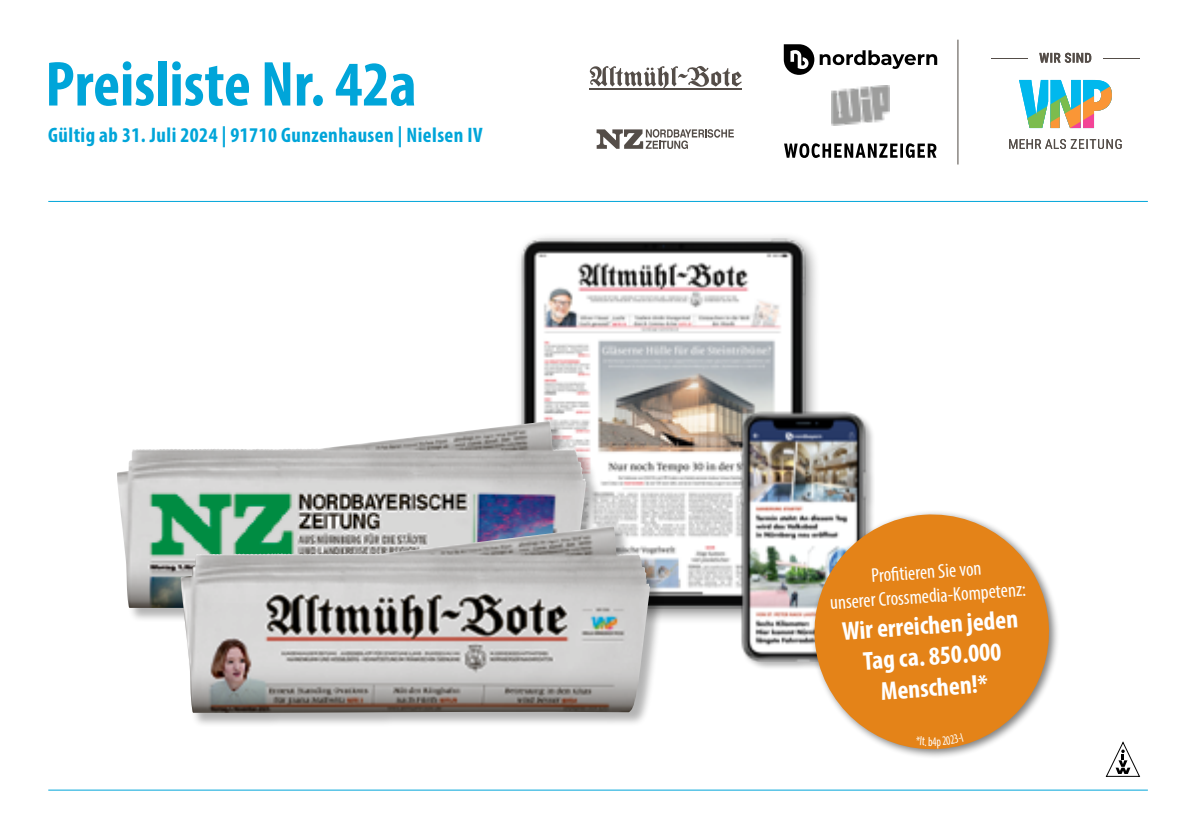
<style>
.page{position:relative;width:1191px;height:840px;background:#fff}
.page>*{position:absolute;margin:0;border:0;box-sizing:border-box;transform-origin:0 0}
.t1{font:700 condensed 64px "Myriad Pro";color:#00a5d9}
.t2{font:700 condensed 26px/31.2px "Myriad Pro";color:#fff;text-align:center}
.t3{font:700 condensed 21px "Myriad Pro";letter-spacing:.02em;color:#00a5d9}
.t4{font:condensed 20px/24px "Myriad Pro";color:#fff;text-align:center}
</style>
<div class="page">
<hr style="left:48px;top:789px;width:1099px;height:1px;background:#00a5d9">
<svg style="left:1106px;top:741px;width:34px;height:35px"></svg>
<div style="left:514px;top:232px;width:306px;height:392px;background:#000;opacity:.5"></div>
<img style="left:520px;top:237px;width:286px;height:372px">
<div style="left:117px;top:421px;width:482px;height:200px;background:#000;opacity:.3"></div>
<img style="left:161px;top:421px;width:387px;height:28px">
<div style="left:181px;top:526px;width:482px;height:200px;background:#000;opacity:.3"></div>
<img style="left:225px;top:526px;width:387px;height:28px">
<hr style="left:48px;top:201px;width:1099px;height:1px;background:#00a5d9">
<div style="left:740px;top:413px;width:134px;height:256px;background:#000;opacity:.3"></div>
<img style="left:740px;top:410px;width:126px;height:251px">
<div style="left:811px;top:509px;width:248px;height:250px;background:#000;opacity:.5"></div>
<svg style="left:810px;top:510px;width:243px;height:243px;fill:#e48318"></svg>
<hr style="left:957px;top:40px;width:1px;height:124px;background:#4e4842">
<svg style="left:590px;top:66px;width:152px;height:23px"></svg>
<svg style="left:596px;top:129px;width:138px;height:20px"></svg>
<svg style="left:1009px;top:139px;width:112px;height:9px"></svg>
<svg style="left:1039px;top:53px;width:52px;height:10px"></svg>
<hr style="left:991px;top:58px;width:36px;height:1px;background:#544d48">
<hr style="left:1103px;top:58px;width:36px;height:1px;background:#544d48">
<svg style="left:1019px;top:80px;width:93px;height:48px"></svg>
<svg style="left:783px;top:44px;width:154px;height:31px"></svg>
<svg style="left:784px;top:143px;width:152px;height:15px"></svg>
<img style="left:831px;top:85px;width:59px;height:40px">
<svg style="left:916px;top:732px;width:47px;height:15px"></svg>
<h1 class="t1" style="left:45px;top:44px;width:373px">Preisliste Nr. 42a</h1>
<p class="t3" style="left:48px;top:122px;width:436px">Gültig ab 31. Juli 2024 | 91710 Gunzenhausen | Nielsen IV</p>
<p class="t4" style="left:827px;top:566px;width:198px;rotate:-4deg">Profi tieren Sie von<br>unserer Crossmedia-Kompetenz:</p>
<p class="t2" style="left:841px;top:614px;width:178px;rotate:-4deg">Wir erreichen jeden<br>Tag ca. 850.000<br>Menschen!*</p>
</div>
